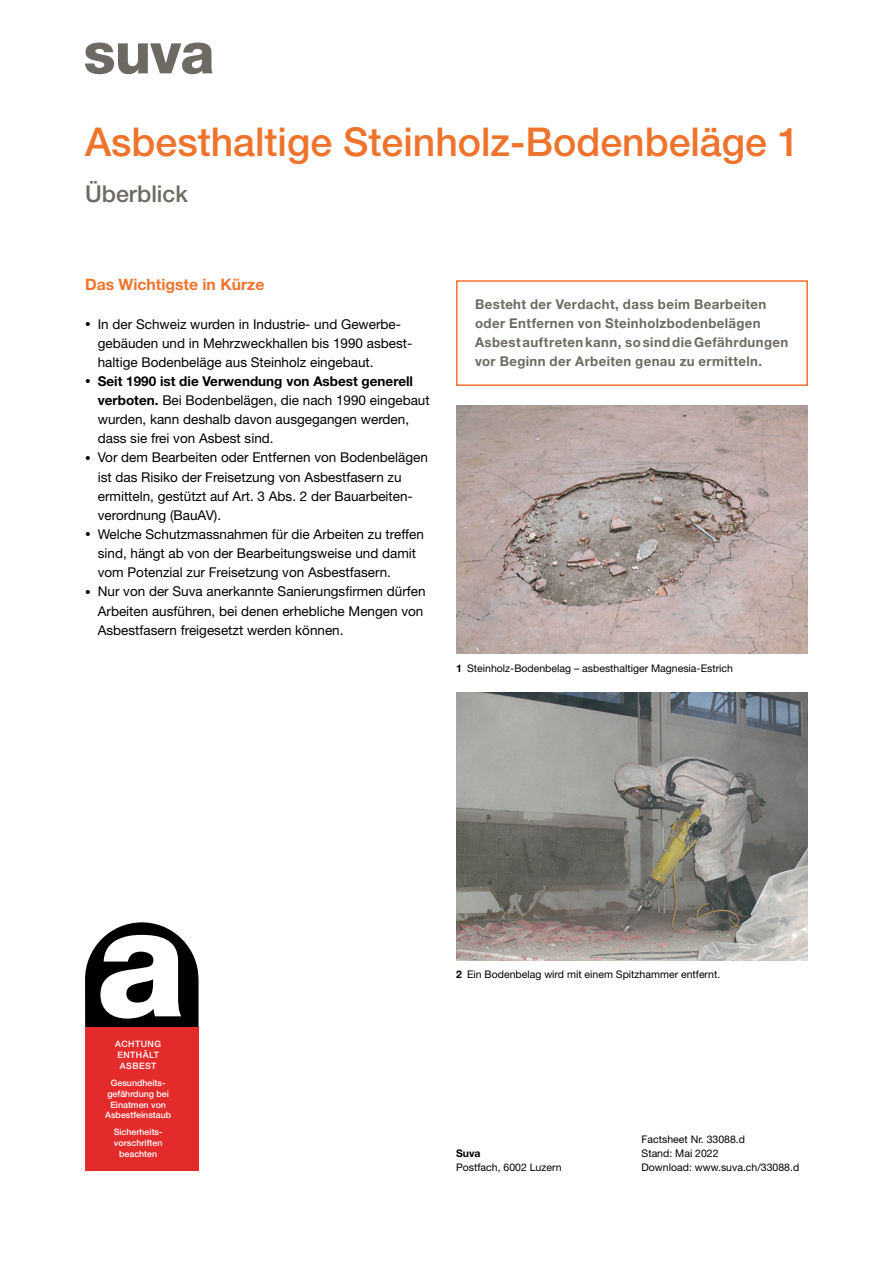
<style>
.page{position:relative;width:893px;height:1263px;background:#fff}
.page>*{position:absolute;margin:0;border:0;box-sizing:border-box;transform-origin:0 0}
.t1{font:800 152.55px "Helvetica Neue LT Std";color:#fff}
.t2{font:500 39.75px "Helvetica Neue LT Std";color:#ee742d}
.t3{font:500 23.25px "Helvetica Neue LT Std";color:#6d6a63}
.t4{font:700 15.75px "Helvetica Neue LT Std";color:#ee742d}
.t5{font:13.5px/19.2px "Helvetica Neue LT Std";color:#000}
.t6{font:700 13.5px/19.2px "Helvetica Neue LT Std";letter-spacing:.03em;color:#6d6a63}
.t7{font:10.5px/13.8px "Helvetica Neue LT Std";color:#000}
.t8{font:700 10.5px "Helvetica Neue LT Std";color:#000}
.t9{font:500 8.85px/10.6px "Helvetica Neue LT Std";color:#fff;text-align:center}
.t10{font:500 8.85px/10.6px "Helvetica Neue LT Std";letter-spacing:.05em;color:#fff}
.s1{font-size:11.25px}
.s2{font-weight:700}
</style>
<div class="page">
<img style="left:456px;top:405px;width:352px;height:249px">
<img style="left:456px;top:692px;width:352px;height:268px">
<svg style="left:85px;top:922px;width:114px;height:105px;background:#1f1f1f"></svg>
<div style="left:85px;top:1027px;width:114px;height:143px;background:#e42b2b"></div>
<div style="left:456px;top:280px;width:352px;height:106px;border:2px solid #ee742d"></div>
<svg style="left:85px;top:43px;width:128px;height:31px"></svg>
<h2 class="t2" style="left:85px;top:118px;width:716px">Asbesthaltige Steinholz-Bodenbeläge 1</h2>
<h3 class="t3" style="left:85px;top:180px;width:104px">Überblick</h3>
<p class="t4" style="left:85px;top:275px;width:181px">Das Wichtigste in Kürze</p>
<p class="t5" style="left:98px;top:314px;width:315px;text-indent:-13px"><span class="s1">•</span> In der Schweiz wurden in Industrie- und Gewerbe&shy;gebäuden und in Mehrzweckhallen bis 1990 asbest&shy;haltige Bodenbeläge aus Steinholz eingebaut.</p>
<p class="t5" style="left:98px;top:371px;width:333px;text-indent:-13px"><span class="s1">•</span> <span class="s2">Seit 1990 ist die Verwendung von Asbest generell verboten.</span> Bei Bodenbelägen, die nach 1990 eingebaut wurden, kann deshalb davon ausgegangen werden, dass sie frei von Asbest sind.</p>
<p class="t5" style="left:98px;top:448px;width:332px;text-indent:-13px"><span class="s1">•</span> Vor dem Bearbeiten oder Entfernen von Bodenbelägen ist das Risiko der Freisetzung von Asbestfasern zu ermitteln, gestützt auf Art. 3 Abs. 2 der Bauarbeiten&shy;verordnung (BauAV).</p>
<p class="t5" style="left:98px;top:524px;width:328px;text-indent:-13px"><span class="s1">•</span> Welche Schutzmassnahmen für die Arbeiten zu treffen sind, hängt ab von der Bearbeitungsweise und damit vom Potenzial zur Freisetzung von Asbestfasern.</p>
<p class="t5" style="left:98px;top:582px;width:329px;text-indent:-13px"><span class="s1">•</span> Nur von der Suva anerkannte Sanierungsfirmen dürfen<br>Arbeiten ausführen, bei denen erhebliche Mengen von<br>Asbestfasern freigesetzt werden können.</p>
<p class="t6" style="left:475px;top:294px;width:315px">Besteht der Verdacht, dass beim Bearbeiten oder Entfernen von Steinholzbodenbelägen Asbest auftretenkann, sosinddieGefährdungen vor Beginn der Arbeiten genau zu ermitteln.</p>
<p class="t7" style="left:456px;top:661px;width:278px"><span class="s2">1</span> Steinholz-Bodenbelag – asbesthaltiger Magnesia-Estrich</p>
<h1 class="t1" style="left:96px;top:871px;width:92px">a</h1>
<p class="t10" style="left:115px;top:1039px;width:47px">ACHTUNG<br>ENTHÄLT<br>ASBEST</p>
<p class="t9" style="left:105px;top:1078px;width:68px">Gesundheits&shy;gefährdung bei<br>Einatmen von<br>Asbestfeinstaub</p>
<p class="t9" style="left:114px;top:1127px;width:50px">Sicherheits&shy;vorschriften beachten</p>
<p class="t7" style="left:456px;top:967px;width:266px"><span class="s2">2</span> Ein Bodenbelag wird mit einem Spitzhammer entfernt.</p>
<p class="t8" style="left:456px;top:1146px;width:26px">Suva</p>
<p class="t7" style="left:456px;top:1160px;width:107px">Postfach, 6002 Luzern</p>
<p class="t7" style="left:642px;top:1132px;width:159px">Factsheet Nr. 33088.d<br>Stand: Mai 2022<br>Download: www.suva.ch/33088.d</p>
</div>
